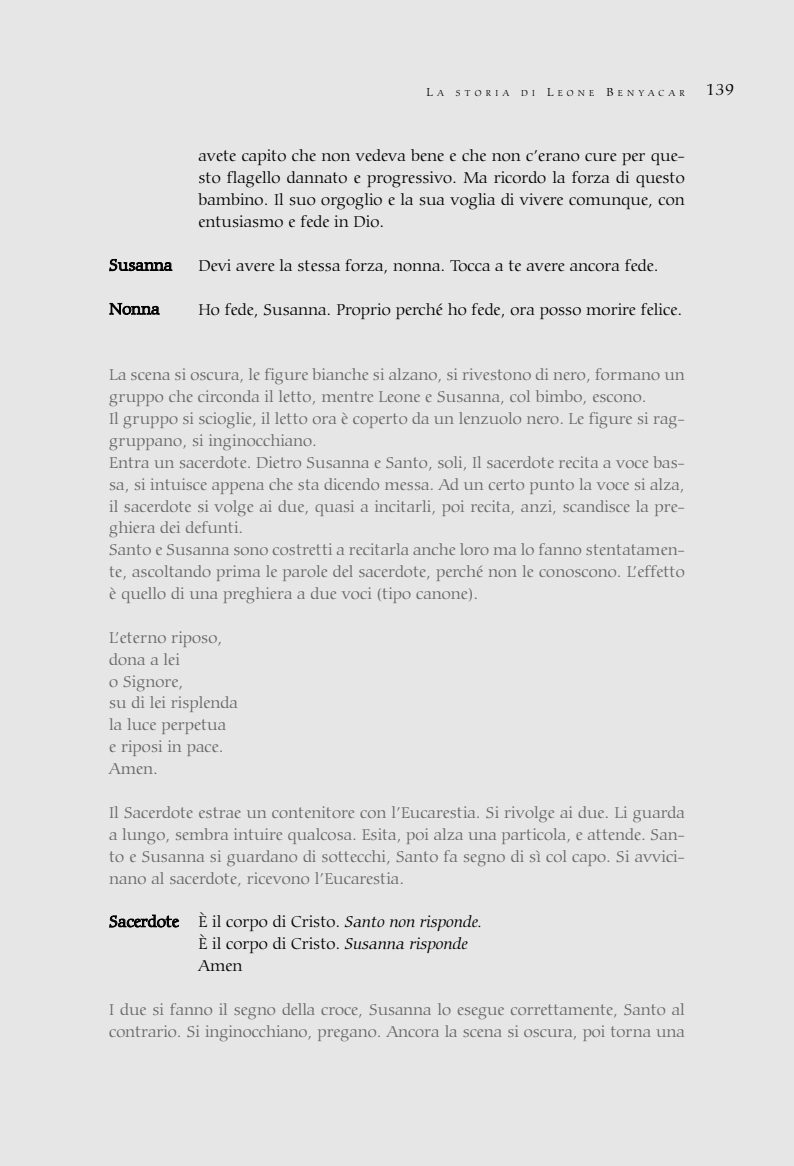
<style>
.page{position:relative;width:794px;height:1166px;background:#e6e6e6}
.page>*{position:absolute;margin:0;border:0;box-sizing:border-box;transform-origin:0 0}
.t1{font:300 16.62px/21.9px "Carmina BT";color:#666}
.t2{font:300 16.62px/21.9px "Carmina BT";color:#000;text-align:justify}
.t3{font:300 12.25px "Carmina BT";color:#000}
.t4{font:300 9.1px "Carmina BT";letter-spacing:.465em;color:#000}
.s1{font-size:9.1px}
.s2{font-size:12.25px}
.s3{font-size:16.62px}
.s4{font-style:italic}
</style>
<div class="page">
<p class="t3" style="left:426px;top:85px;width:19px">L <span class="s1">A</span></p>
<p class="t4" style="left:456px;top:88px;width:55px">STORIA</p>
<p class="t4" style="left:521px;top:88px;width:215px">DI <span class="s2">L</span>EONE <span class="s2">B</span>ENYACAR <span class="s3">139</span></p>
<p class="t2" style="left:198px;top:145px;width:488px">avete capito che non vedeva bene e che non c’erano cure per que&shy;sto flagello dannato e progressivo. Ma ricordo la forza di questo bambino. Il suo orgoglio e la sua voglia di vivere comunque, con entusiasmo e fede in Dio.</p>
<p class="t2" style="left:109px;top:254px;width:65px">Susanna</p>
<p class="t2" style="left:198px;top:254px;width:462px">Devi avere la stessa forza, nonna. Tocca a te avere ancora fede.</p>
<p class="t2" style="left:109px;top:297px;width:52px">Nonna</p>
<p class="t2" style="left:198px;top:298px;width:485px">Ho fede, Susanna. Proprio perché ho fede, ora posso morire felice.</p>
<p class="t1" style="left:109px;top:364px;width:577px">La scena si oscura, le figure bianche si alzano, si rivestono di nero, formano un gruppo che circonda il letto, mentre Leone e Susanna, col bimbo, escono.<br>Il gruppo si scioglie, il letto ora è coperto da un lenzuolo nero. Le figure si rag&shy;gruppano, si inginocchiano.<br>Entra un sacerdote. Dietro Susanna e Santo, soli, Il sacerdote recita a voce bas&shy;sa, si intuisce appena che sta dicendo messa. Ad un certo punto la voce si alza, il sacerdote si volge ai due, quasi a incitarli, poi recita, anzi, scandisce la pre&shy;ghiera dei defunti.<br>Santo e Susanna sono costretti a recitarla anche loro ma lo fanno stentatamen&shy;te, ascoltando prima le parole del sacerdote, perché non le conoscono. L’effetto è quello di una preghiera a due voci (tipo canone).</p>
<p class="t1" style="left:109px;top:626px;width:130px">L’eterno riposo, dona a lei<br>o Signore,<br>su di lei risplenda la luce perpetua<br>e riposi in pace.<br>Amen.</p>
<p class="t1" style="left:109px;top:801px;width:577px;text-align:justify">Il Sacerdote estrae un contenitore con l’Eucarestia. Si rivolge ai due. Li guarda a lungo, sembra intuire qualcosa. Esita, poi alza una particola, e attende. San&shy;to e Susanna si guardano di sottecchi, Santo fa segno di sì col capo. Si avvici&shy;nano al sacerdote, ricevono l’Eucarestia.</p>
<p class="t2" style="left:198px;top:910px;width:286px;text-align:left;text-indent:-89px">Sacerdote È il corpo di Cristo. <span class="s4">Santo non risponde.<br></span>È il corpo di Cristo. <span class="s4">Susanna risponde<br></span>Amen</p>
<p class="t1" style="left:109px;top:998px;width:577px">I due si fanno il segno della croce, Susanna lo esegue correttamente, Santo al contrario. Si inginocchiano, pregano. Ancora la scena si oscura, poi torna una</p>
</div>
